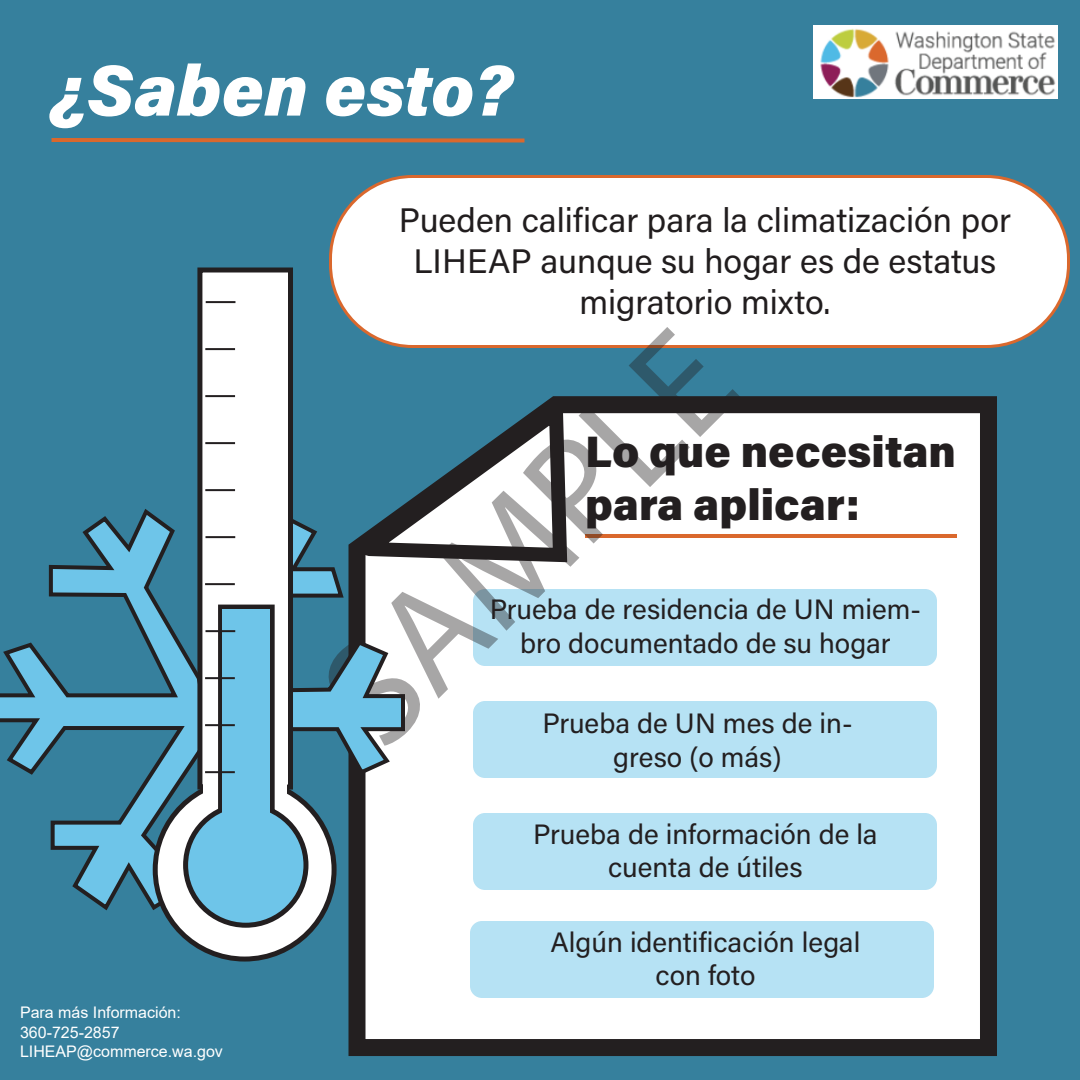
<style>
.page{position:relative;width:1080px;height:1080px;background:#36809d}
.page>*{position:absolute;margin:0;border:0;box-sizing:border-box;transform-origin:0 0}
.t1{font:150px "Myriad Pro";color:#231f20}
.t2{font:italic 900 72px "Acumin Pro";color:#fff}
.t3{font:900 44px/52.8px "Acumin Pro";color:#231f20}
.t4{font:34px/40.8px "Acumin Pro";color:#211d1e;text-align:center}
.t5{font:28px/33.6px "Acumin Pro";color:#231f20;text-align:center}
.t6{font:16px/19.2px "Arial";color:#fff}
</style>
<div class="page">
<img style="left:813px;top:26px;width:244px;height:73px">
<svg style="left:334px;top:396px;width:663px;height:660px;background:#dbdcdc"></svg>
<svg style="left:51px;top:138px;width:474px;height:5px;background:#b86c43"></svg>
<div style="left:330px;top:176px;width:738px;height:170px;background:#fff;border-radius:82px"></div>
<div style="left:329px;top:175px;width:741px;height:173px;border:3px solid #da682d;border-radius:82px"></div>
<hr style="left:585px;top:534px;width:372px;height:4px;background:#da682d">
<div style="left:473px;top:589px;width:464px;height:77px;background:#b6e2f4;border-radius:12px"></div>
<div style="left:473px;top:813px;width:464px;height:77px;background:#b6e2f4;border-radius:12px"></div>
<div style="left:473px;top:701px;width:464px;height:77px;background:#b6e2f4;border-radius:12px"></div>
<div style="left:470px;top:921px;width:464px;height:77px;background:#b6e2f4;border-radius:12px"></div>
<svg style="left:293px;top:396px;width:281px;height:204px"></svg>
<svg style="left:293px;top:638px;width:114px;height:139px"></svg>
<svg style="left:0;top:509px;width:202px;height:404px"></svg>
<svg style="left:155px;top:780px;width:179px;height:179px;background:#e2e2e2"></svg>
<div style="left:153px;top:778px;width:184px;height:184px;border:5px solid #231f20;border-radius:50%"></div>
<div style="left:197px;top:268px;width:96px;height:522px;background:#fff;border:5px solid #231f20"></div>
<div style="left:203px;top:537px;width:84px;height:276px;background:#fff"></div>
<svg style="left:218px;top:605px;width:57px;height:207px;background:#313539"></svg>
<div style="left:186px;top:805px;width:120px;height:120px;background:#6ec5e9;border-radius:50%"></div>
<div style="left:183px;top:802px;width:125px;height:126px;border:5px solid #231f20;border-radius:50%"></div>
<div style="left:223px;top:609px;width:47px;height:256px;background:#6ec5e9"></div>
<hr style="left:205px;top:489px;width:30px;height:2px;background:#231f20">
<hr style="left:206px;top:536px;width:29px;height:2px;background:#231f20">
<hr style="left:205px;top:583px;width:30px;height:2px;background:#231f20">
<hr style="left:206px;top:630px;width:29px;height:2px;background:#231f20">
<hr style="left:205px;top:677px;width:30px;height:2px;background:#231f20">
<hr style="left:205px;top:724px;width:30px;height:2px;background:#231f20">
<hr style="left:205px;top:771px;width:30px;height:2px;background:#231f20">
<hr style="left:206px;top:301px;width:29px;height:2px;background:#231f20">
<hr style="left:205px;top:348px;width:30px;height:2px;background:#231f20">
<hr style="left:205px;top:395px;width:30px;height:2px;background:#231f20">
<hr style="left:205px;top:442px;width:30px;height:2px;background:#231f20">
<h2 class="t2" style="left:51px;top:39px;width:462px">¿Saben esto?</h2>
<p class="t4" style="left:399px;top:199px;width:614px">Pueden calificar para la climatización por<br>LIHEAP aunque su hogar es de estatus migratorio mixto.</p>
<h1 class="t1" style="left:283px;top:653px;width:512px;rotate:-45deg">SAMPLE</h1>
<h3 class="t3" style="left:585px;top:423px;width:373px">Lo que necesitan para aplicar:</h3>
<p class="t5" style="left:490px;top:591px;width:433px">Prueba de residencia de UN miem&shy;bro documentado de su hogar</p>
<p class="t5" style="left:542px;top:705px;width:312px">Prueba de UN mes de in&shy;greso (o más)</p>
<p class="t5" style="left:533px;top:816px;width:346px">Prueba de información de la cuenta de útiles</p>
<p class="t6" style="left:20px;top:1003px;width:204px">Para más Información:<br>360-725-2857<br>LIHEAP@commerce.wa.gov</p>
<p class="t5" style="left:550px;top:924px;width:311px">Algún identificación legal con foto</p>
</div>
